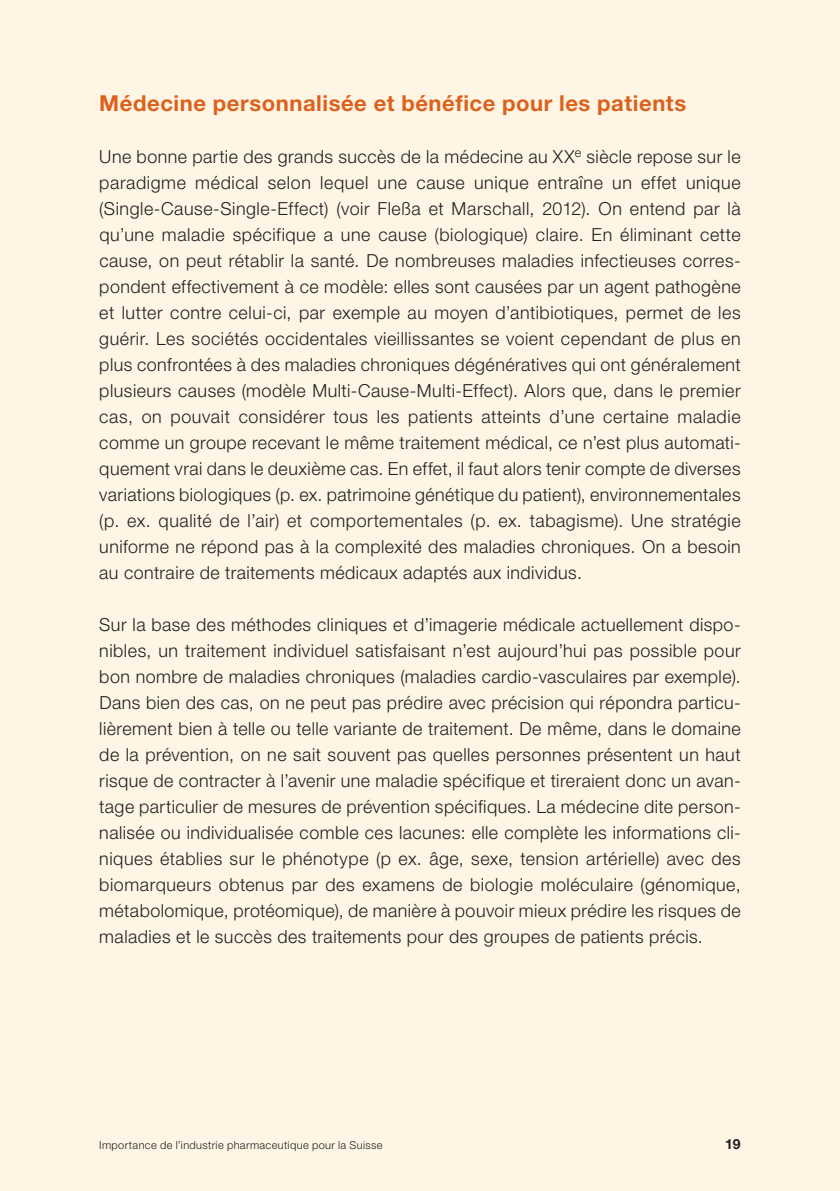
<style>
.page{position:relative;width:840px;height:1191px;background:#fff}
.page>*{position:absolute;margin:0;border:0;box-sizing:border-box;transform-origin:0 0}
.t1{font:700 22px "Helvetica Neue";letter-spacing:.025em;color:#dc611c}
.t2{font:300 18px/26px "Helvetica Neue";letter-spacing:.025em;color:#231f20;text-align:justify}
.t3{font:700 14px "Helvetica Neue";color:#231f20}
.t4{font:300 11px "Helvetica Neue";letter-spacing:.035em;color:#231f20}
</style>
<div class="page">
<div style="left:0;top:0;width:839px;height:1191px;background:#fef5e5"></div>
<p class="t1" style="left:99px;top:90px;width:588px">Médecine personnalisée et bénéfice pour les patients</p>
<p class="t2" style="left:99px;top:143px;width:642px">Une bonne partie des grands succès de la médecine au XX<sup>e</sup> siècle repose sur le paradigme médical selon lequel une cause unique entraîne un effet unique (Single-Cause-Single-Effect) (voir Fleßa et Marschall, 2012). On entend par là qu’une maladie spécifique a une cause (biologique) claire. En éliminant cette cause, on peut rétablir la santé. De nombreuses maladies infectieuses corres&shy;pondent effectivement à ce modèle: elles sont causées par un agent pathogène et lutter contre celui-ci, par exemple au moyen d’antibiotiques, permet de les guérir. Les sociétés occidentales vieillissantes se voient cependant de plus en plus confrontées à des maladies chroniques dégénératives qui ont généralement plusieurs causes (modèle Multi-Cause-Multi-Effect). Alors que, dans le premier cas, on pouvait considérer tous les patients atteints d’une certaine maladie comme un groupe recevant le même traitement médical, ce n’est plus automati&shy;quement vrai dans le deuxième cas. En effet, il faut alors tenir compte de diverses variations biologiques (p. ex. patrimoine génétique du patient), environnementales (p. ex. qualité de l’air) et comportementales (p. ex. tabagisme). Une stratégie uniforme ne répond pas à la complexité des maladies chroniques. On a besoin au contraire de traitements médicaux adaptés aux individus.</p>
<p class="t2" style="left:99px;top:611px;width:642px">Sur la base des méthodes cliniques et d’imagerie médicale actuellement dispo&shy;nibles, un traitement individuel satisfaisant n’est aujourd’hui pas possible pour bon nombre de maladies chroniques (maladies cardio-vasculaires par exemple).<br>Dans bien des cas, on ne peut pas prédire avec précision qui répondra particu&shy;lièrement bien à telle ou telle variante de traitement. De même, dans le domaine de la prévention, on ne sait souvent pas quelles personnes présentent un haut risque de contracter à l’avenir une maladie spécifique et tireraient donc un avan&shy;tage particulier de mesures de prévention spécifiques. La médecine dite person&shy;nalisée ou individualisée comble ces lacunes: elle complète les informations cli&shy;niques établies sur le phénotype (p ex. âge, sexe, tension artérielle) avec des biomarqueurs obtenus par des examens de biologie moléculaire (génomique, métabolomique, protéomique), de manière à pouvoir mieux prédire les risques de maladies et le succès des traitements pour des groupes de patients précis.</p>
<p class="t4" style="left:99px;top:1138px;width:284px">Importance de l’industrie pharmaceutique pour la Suisse</p>
<p class="t3" style="left:724px;top:1135px;width:17px">19</p>
</div>
